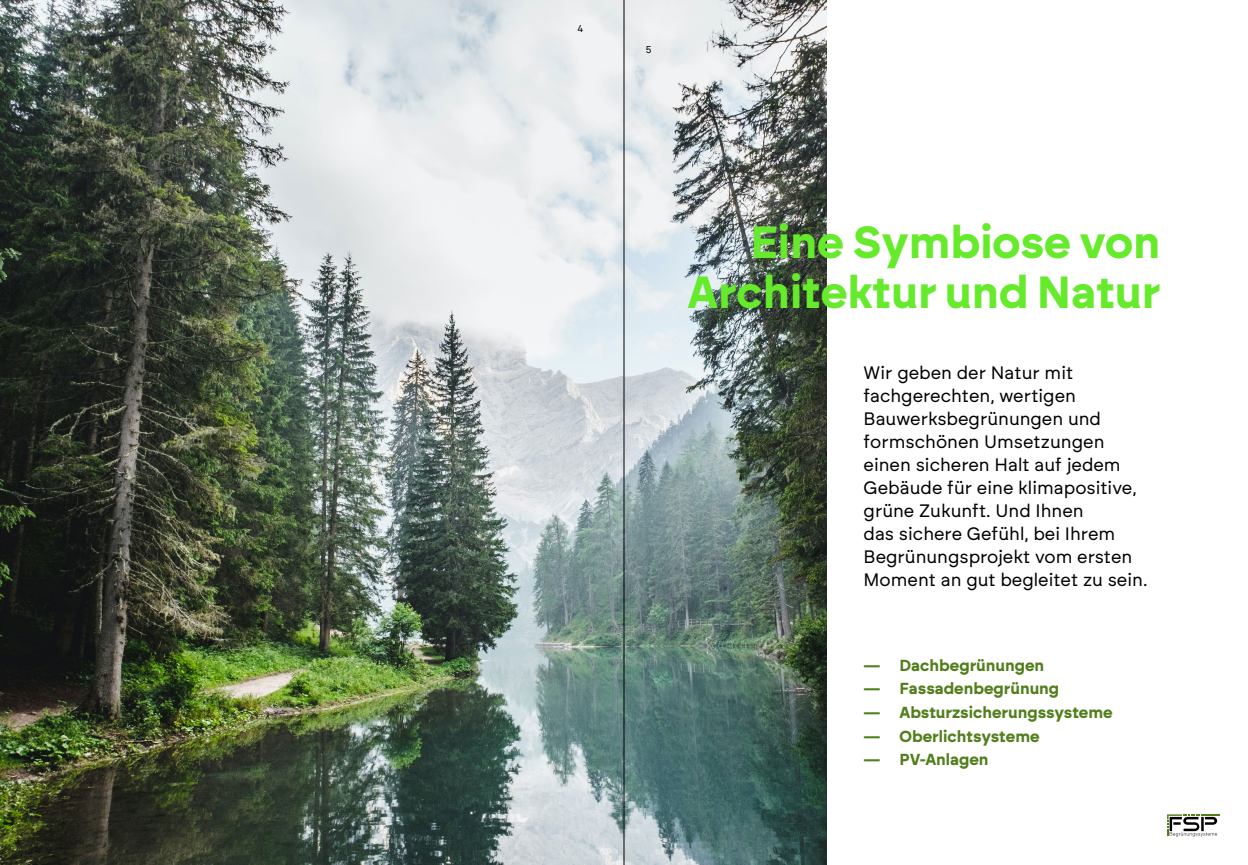
<style>
.page{position:relative;width:1248px;height:865px;background:#fff}
.page>*{position:absolute;margin:0;border:0;box-sizing:border-box;transform-origin:0 0}
.t1{font:700 45px/50px "Brockmann";color:#66ea2c;text-align:right}
.t2{font:18px/23px "Brockmann";color:#000}
.t3{font:700 16px "Brockmann";color:#527e1c}
.t4{font:10px "Brockmann";color:#000}
</style>
<div class="page">
<img style="left:0;top:0;width:826px;height:865px">
<svg style="left:1167px;top:814px;width:52px;height:22px"></svg>
<hr style="left:623px;top:0;width:1px;height:865px;background:#000">
<p class="t4" style="left:577px;top:23px;width:7px">4</p>
<p class="t4" style="left:645px;top:44px;width:7px">5</p>
<h1 class="t1" style="left:687px;top:217px;width:474px">Eine Symbiose von<br>Architektur und Natur</h1>
<p class="t2" style="left:863px;top:361px;width:285px">Wir geben der Natur mit fachgerechten, wertigen<br>Bauwerksbegrünungen und formschönen Umsetzungen einen sicheren Halt auf jedem<br>Gebäude für eine klimapositive, grüne Zukunft. Und Ihnen<br>das sichere Gefühl, bei Ihrem<br>Begrünungsprojekt vom ersten<br>Moment an gut begleitet zu sein.</p>
<p class="t3" style="left:863px;top:655px;width:182px">— Dachbegrünungen</p>
<p class="t3" style="left:863px;top:678px;width:197px">— Fassadenbegrünung</p>
<p class="t3" style="left:863px;top:702px;width:251px">— Absturzsicherungssysteme</p>
<p class="t3" style="left:863px;top:726px;width:178px">— Oberlichtsysteme</p>
<p class="t3" style="left:863px;top:749px;width:126px">— PV-Anlagen</p>
</div>
